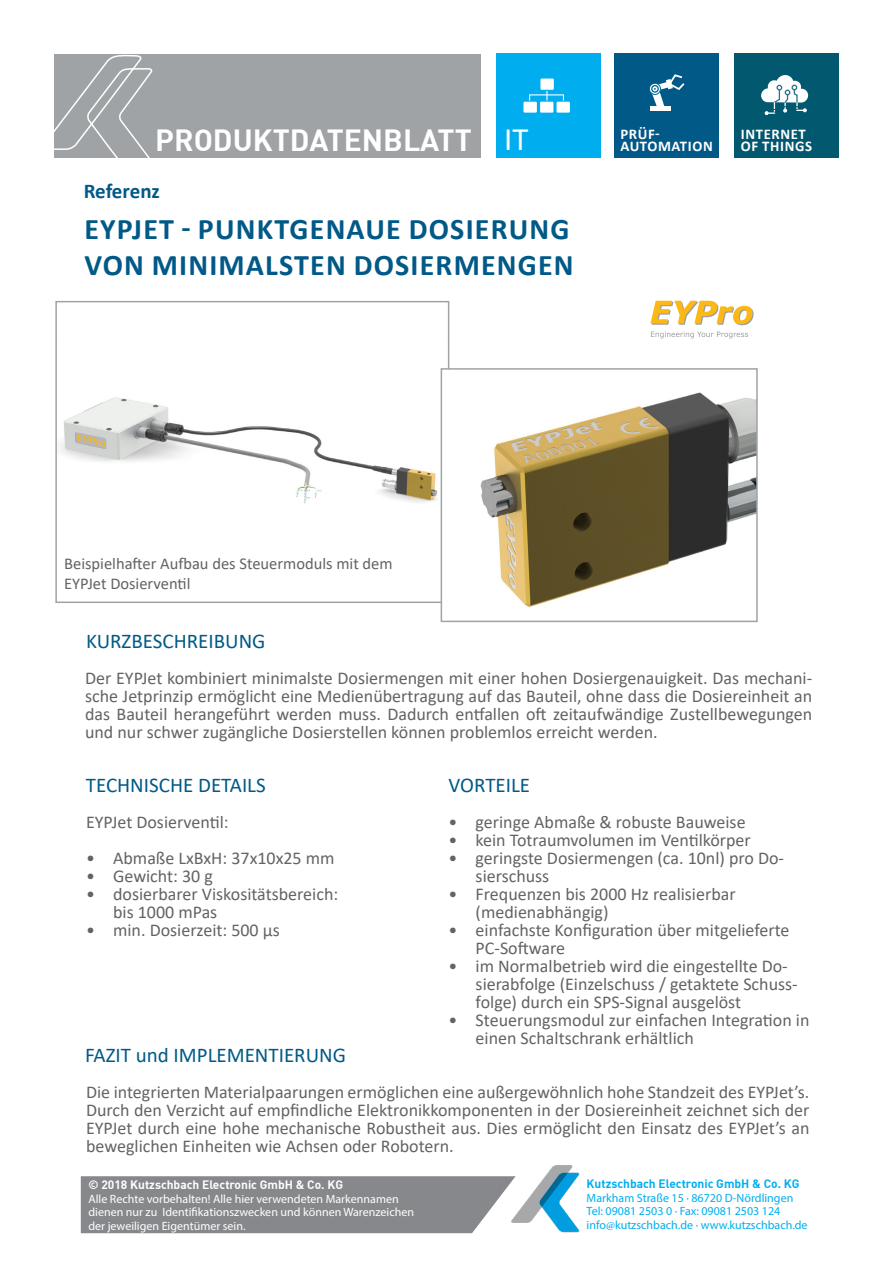
<style>
.page{position:relative;width:893px;height:1263px;background:#fff}
.page>*{position:absolute;margin:0;border:0;box-sizing:border-box;transform-origin:0 0}
.t1{font:32.85px "Calibri";color:#fff}
.t2{font:700 30px/36px "Calibri";letter-spacing:.04em;color:#005987}
.t3{font:700 30px "FFDIN Bold";color:#fff}
.t4{font:21px "Calibri";color:#005987}
.t5{font:700 21px "Calibri";letter-spacing:-.005em;color:#005987}
.t6{font:18px/18px "Calibri";color:#636366}
.t7{font:16.5px "Calibri";color:#636366}
.t8{font:700 14.85px/12.3px "Calibri";letter-spacing:.04em;color:#fff}
.t9{font:12px "Myriad Pro";color:#fff}
.t10{font:12px "Myriad Pro";color:#00aeef}
.t11{font:700 12px "FFDIN Bold";color:#fff}
.t12{font:700 12px "FFDIN Bold";color:#00aeef}
.s1{font-family:"Minion Pro"}
</style>
<div class="page">
<img style="left:59px;top:368px;width:382px;height:192px">
<div style="left:55px;top:301px;width:394px;height:302px;border:2px solid #9fa3a5"></div>
<div style="left:441px;top:369px;width:316px;height:252px;background:#fff"></div>
<img style="left:480px;top:392px;width:275px;height:216px">
<div style="left:441px;top:368px;width:317px;height:254px;border:2px solid #9fa3a5"></div>
<svg style="left:650px;top:301px;width:104px;height:24px"></svg>
<svg style="left:651px;top:331px;width:97px;height:7px"></svg>
<div style="left:54px;top:54px;width:426px;height:104px;background:#9fa3a5"></div>
<svg style="left:54px;top:55px;width:99px;height:103px"></svg>
<div style="left:496px;top:54px;width:104px;height:104px;background:#00aeef"></div>
<div style="left:615px;top:54px;width:104px;height:104px;background:#005987"></div>
<div style="left:735px;top:54px;width:104px;height:104px;background:#01586f"></div>
<div style="left:540px;top:79px;width:14px;height:11px;background:#fff"></div>
<div style="left:523px;top:102px;width:14px;height:11px;background:#fff"></div>
<div style="left:540px;top:102px;width:13px;height:11px;background:#fff"></div>
<div style="left:557px;top:102px;width:13px;height:11px;background:#fff"></div>
<hr style="left:529px;top:94px;width:35px;height:1px;background:#fff">
<hr style="left:650px;top:107px;width:21px;height:4px;background:#fff">
<div style="left:649px;top:83px;width:11px;height:11px;background:#066592;border-radius:50%"></div>
<div style="left:649px;top:83px;width:12px;height:12px;border:1px solid #006996;border-radius:50%"></div>
<svg style="left:650px;top:74px;width:35px;height:33px"></svg>
<svg style="left:761px;top:75px;width:47px;height:40px"></svg>
<div style="left:81px;top:1176px;width:416px;height:57px;background:#86888b"></div>
<img style="left:497px;top:1165px;width:83px;height:68px">
<p class="t3" style="left:155px;top:120px;width:318px">PRODUKTDATENBLATT</p>
<p class="t1" style="left:504px;top:117px;width:26px">IT</p>
<p class="t8" style="left:620px;top:128px;width:94px">PRÜF-<br>AUTOMATION</p>
<p class="t8" style="left:741px;top:128px;width:67px">INTERNET</p>
<p class="t8" style="left:741px;top:140px;width:73px">OF THINGS</p>
<p class="t5" style="left:84px;top:176px;width:78px">Referenz</p>
<p class="t2" style="left:84px;top:210px;width:491px">EYPJET - PUNKTGENAUE DOSIERUNG<br>VON MINIMALSTEN DOSIERMENGEN</p>
<p class="t7" style="left:64px;top:552px;width:330px">Beispielhafter Aufbau des Steuermoduls mit dem</p>
<p class="t7" style="left:64px;top:572px;width:128px">EYPJet Dosierventil</p>
<p class="t4" style="left:86px;top:626px;width:181px">KURZBESCHREIBUNG</p>
<p class="t6" style="left:85px;top:669px;width:729px;text-align:justify">Der EYPJet kombiniert minimalste Dosiermengen mit einer hohen Dosiergenauigkeit. Das mechani&shy;sche Jetprinzip ermöglicht eine Medienübertragung auf das Bauteil, ohne dass die Dosiereinheit an das Bauteil herangeführt werden muss. Dadurch entfallen oft zeitaufwändige Zustellbewegungen und nur schwer zugängliche Dosierstellen können problemlos erreicht werden.</p>
<p class="t4" style="left:86px;top:770px;width:181px">TECHNISCHE DETAILS</p>
<p class="t4" style="left:449px;top:770px;width:83px">VORTEILE</p>
<p class="t6" style="left:449px;top:813px;width:298px">• geringe Abmaße &amp; robuste Bauweise</p>
<p class="t6" style="left:449px;top:831px;width:304px">• kein Totraumvolumen im Ventilkörper</p>
<p class="t6" style="left:476px;top:849px;width:310px;text-indent:-27px">• geringste Dosiermengen (ca. 10nl) pro Do&shy;sierschuss</p>
<p class="t6" style="left:476px;top:885px;width:262px;text-indent:-27px">• Frequenzen bis 2000 Hz realisierbar (medienabhängig)</p>
<p class="t6" style="left:476px;top:921px;width:315px;text-indent:-27px">• einfachste Konfiguration über mitgelieferte<br>PC-Software</p>
<p class="t6" style="left:476px;top:957px;width:324px;text-indent:-27px">• im Normalbetrieb wird die eingestellte Do&shy;sierabfolge (Einzelschuss / getaktete Schuss&shy;folge) durch ein SPS-Signal ausgelöst</p>
<p class="t6" style="left:476px;top:1011px;width:335px;text-indent:-27px">• Steuerungsmodul zur einfachen Integration in einen Schaltschrank erhältlich</p>
<p class="t6" style="left:86px;top:813px;width:144px">EYPJet Dosierventil:</p>
<p class="t6" style="left:86px;top:849px;width:250px">• Abmaße LxBxH: 37x10x25 mm</p>
<p class="t6" style="left:86px;top:867px;width:128px">• Gewicht: 30 g</p>
<p class="t6" style="left:113px;top:885px;width:227px;text-indent:-27px">• dosierbarer Viskositätsbereich: bis 1000 mPas</p>
<p class="t6" style="left:86px;top:921px;width:195px">• min. Dosierzeit: 500 µs</p>
<p class="t4" style="left:85px;top:1040px;width:262px">FAZIT und IMPLEMENTIERUNG</p>
<p class="t6" style="left:86px;top:1083px;width:725px;text-align:justify">Die integrierten Materialpaarungen ermöglichen eine außergewöhnlich hohe Standzeit des EYPJet’s.<br>Durch den Verzicht auf empfindliche Elektronikkomponenten in der Dosiereinheit zeichnet sich der EYPJet durch eine hohe mechanische Robustheit aus. Dies ermöglicht den Einsatz des EYPJet’s an beweglichen Einheiten wie Achsen oder Robotern.</p>
<p class="t11" style="left:88px;top:1177px;width:256px">© 2018 Kutzschbach Electronic GmbH &amp; Co. KG</p>
<p class="t9" style="left:88px;top:1191px;width:312px">Alle Rechte vorbehalten! Alle hier verwendeten Markennamen</p>
<p class="t9" style="left:88px;top:1204px;width:327px">dienen nur zu Identifikationszwecken und können Warenzeichen</p>
<p class="t9" style="left:88px;top:1218px;width:159px">der jeweiligen Eigentümer sein.</p>
<p class="t12" style="left:587px;top:1176px;width:214px">Kutzschbach Electronic GmbH &amp; Co. KG</p>
<p class="t10" style="left:587px;top:1190px;width:208px">Markham Straße 15 · 86720 D-Nördlingen</p>
<p class="t10" style="left:587px;top:1203px;width:195px">Tel: 09081 2503 0 · Fax: 09081 2503 124</p>
<p class="t10" style="left:587px;top:1217px;width:223px">info<span class="s1">@</span>kutzschbach.de · www.kutzschbach.de</p>
</div>
